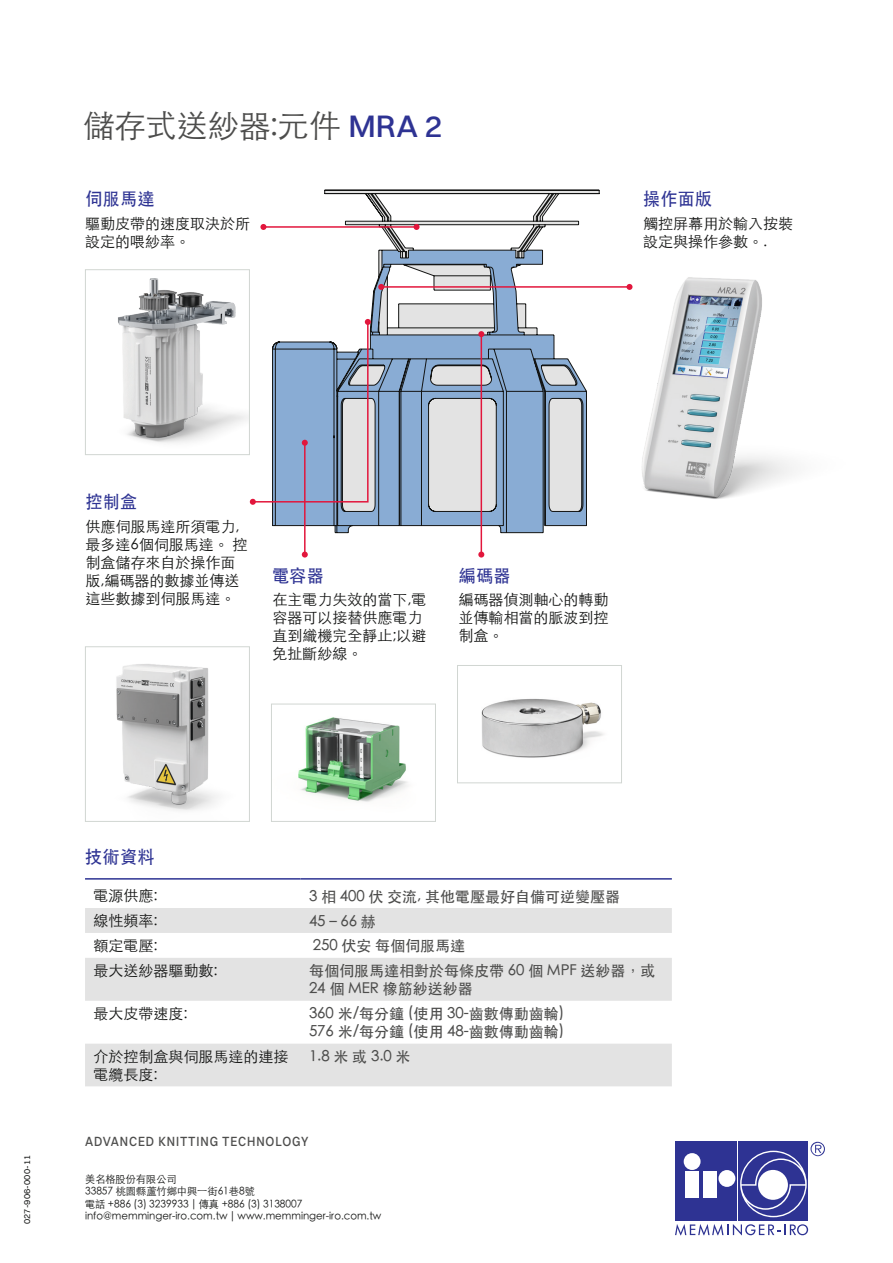
<style>
.page{position:relative;width:893px;height:1263px;background:#fff}
.page>*{position:absolute;margin:0;border:0;box-sizing:border-box;transform-origin:0 0}
.t1{font:300 31.5px "ST Heiti TC";letter-spacing:-.005em;color:#4d4d4c}
.t2{font:500 18px "ST Heiti TC";letter-spacing:.02em;color:#2e3393;scale:.95 1}
.t3{font:300 15px/18px "ST Heiti TC";color:#131413}
.t4{font:500 15px/18px "ST Heiti TC";color:#4d4d4c}
.t5{font:500 13.5px "Switzer";letter-spacing:.075em;color:#4d4d4c;scale:.88 1}
.t6{font:300 10.5px/12.6px "ST Heiti TC";color:#131413}
.t7{font:9px "Switzer";letter-spacing:.01em;color:#131413}
.s1{font-family:"Switzer";font-weight:500;color:#2e3393}
</style>
<div class="page">
<div style="left:675px;top:1142px;width:62px;height:79px;background:#2e3393"></div>
<div style="left:738px;top:1142px;width:70px;height:79px;background:#2e3393"></div>
<svg style="left:675px;top:1224px;width:133px;height:11px"></svg>
<div style="left:685px;top:1171px;width:14px;height:26px;background:#fff"></div>
<div style="left:703px;top:1171px;width:14px;height:26px;background:#fff"></div>
<div style="left:684px;top:1153px;width:17px;height:17px;background:#fff;border-radius:50%"></div>
<div style="left:718px;top:1170px;width:17px;height:17px;background:#fff;border-radius:50%"></div>
<svg style="left:740px;top:1142px;width:85px;height:75px"></svg>
<div style="left:758px;top:1170px;width:30px;height:30px;background:#fff;border-radius:50%"></div>
<img style="left:118px;top:278px;width:130px;height:165px">
<div style="left:85px;top:269px;width:165px;height:186px;border:1px solid #d1d6d2"></div>
<img style="left:116px;top:664px;width:102px;height:147px">
<div style="left:85px;top:646px;width:165px;height:176px;border:1px solid #d1d6d2"></div>
<img style="left:481px;top:698px;width:123px;height:60px">
<div style="left:457px;top:665px;width:165px;height:118px;border:1px solid #d1d6d2"></div>
<img style="left:298px;top:717px;width:110px;height:85px">
<div style="left:271px;top:704px;width:165px;height:118px;border:1px solid #d1d6d2"></div>
<svg style="left:272px;top:190px;width:328px;height:343px"></svg>
<hr style="left:381px;top:286px;width:248px;height:2px;background:#e2163c">
<hr style="left:481px;top:334px;width:1px;height:220px;background:#e2163c">
<svg style="left:478px;top:551px;width:6px;height:6px"></svg>
<hr style="left:304px;top:443px;width:2px;height:111px;background:#e2163c">
<svg style="left:302px;top:551px;width:6px;height:6px"></svg>
<svg style="left:250px;top:194px;width:332px;height:317px"></svg>
<img style="left:594px;top:256px;width:200px;height:277px">
<svg style="left:85px;top:908px;width:587px;height:178px;fill:#e3e3e3"></svg>
<hr style="left:85px;top:878px;width:215px;height:2px;background:#2e3393">
<hr style="left:300px;top:878px;width:372px;height:2px;background:#2e3393">
<h1 class="t1" style="left:83px;top:99px;width:361px">儲存式送紗器:元件 <span class="s1">MRA 2</span></h1>
<p class="t2" style="left:85px;top:189px;width:75px">伺服馬達</p>
<p class="t3" style="left:85px;top:213px;width:166px">驅動皮帶的速度取決於所設定的喂紗率。</p>
<p class="t2" style="left:643px;top:189px;width:74px">操作面版</p>
<p class="t3" style="left:643px;top:213px;width:152px">觸控屏幕用於輸入按裝設定與操作參數。.</p>
<p class="t2" style="left:85px;top:491px;width:56px">控制盒</p>
<p class="t3" style="left:85px;top:516px;width:164px">供應伺服馬達所須電力,最多達6個伺服馬達。 控制盒儲存來自於操作面版,編碼器的數據並傳送這些數據到伺服馬達。</p>
<p class="t2" style="left:272px;top:565px;width:56px">電容器</p>
<p class="t3" style="left:272px;top:589px;width:156px">在主電力失效的當下,電容器可以接替供應電力直到織機完全靜止;以避免扯斷紗線。</p>
<p class="t2" style="left:458px;top:565px;width:56px">編碼器</p>
<p class="t3" style="left:458px;top:589px;width:151px;text-align:justify">編碼器偵測軸心的轉動並傳輸相當的脈波到控制盒。</p>
<p class="t7" style="left:22px;top:1224px;width:71px;rotate:-90deg">027-906-000-11</p>
<p class="t2" style="left:85px;top:846px;width:75px">技術資料</p>
<p class="t3" style="left:94px;top:885px;width:66px">電源供應:</p>
<p class="t4" style="left:309px;top:887px;width:313px">3 相 400 伏交流, 其他電壓最好自備可逆變壓器</p>
<p class="t3" style="left:94px;top:910px;width:66px">線性頻率:</p>
<p class="t4" style="left:309px;top:912px;width:68px">45–66赫</p>
<p class="t3" style="left:94px;top:935px;width:66px">額定電壓:</p>
<p class="t4" style="left:313px;top:937px;width:154px">250 伏安每個伺服馬達</p>
<p class="t3" style="left:94px;top:960px;width:126px">最大送紗器驅動數:</p>
<p class="t4" style="left:309px;top:961px;width:348px">每個伺服馬達相對於每條皮帶 60 個 MPF 送紗器，或<br>24 個 MER 橡筋紗送紗器</p>
<p class="t3" style="left:94px;top:1003px;width:96px">最大皮帶速度:</p>
<p class="t4" style="left:309px;top:1004px;width:257px">360 米/每分鐘 (使用 30-齒數傳動齒輪)<br>576 米/每分鐘 (使用 48-齒數傳動齒輪)</p>
<p class="t3" style="left:94px;top:1046px;width:196px">介於控制盒與伺服馬達的連接電纜長度:</p>
<p class="t4" style="left:309px;top:1047px;width:103px">1.8 米或 3.0 米</p>
<p class="t5" style="left:85px;top:1133px;width:255px">ADVANCED KNITTING TECHNOLOGY</p>
<p class="t6" style="left:85px;top:1171px;width:298px">美名格股份有限公司<br>33857 桃園縣蘆竹鄉中興一街61巷8號<br>電話 +886 (3) 3239933 | 傳真 +886 (3) 3138007 info@memminger-iro.com.tw | www.memminger-iro.com.tw</p>
</div>
